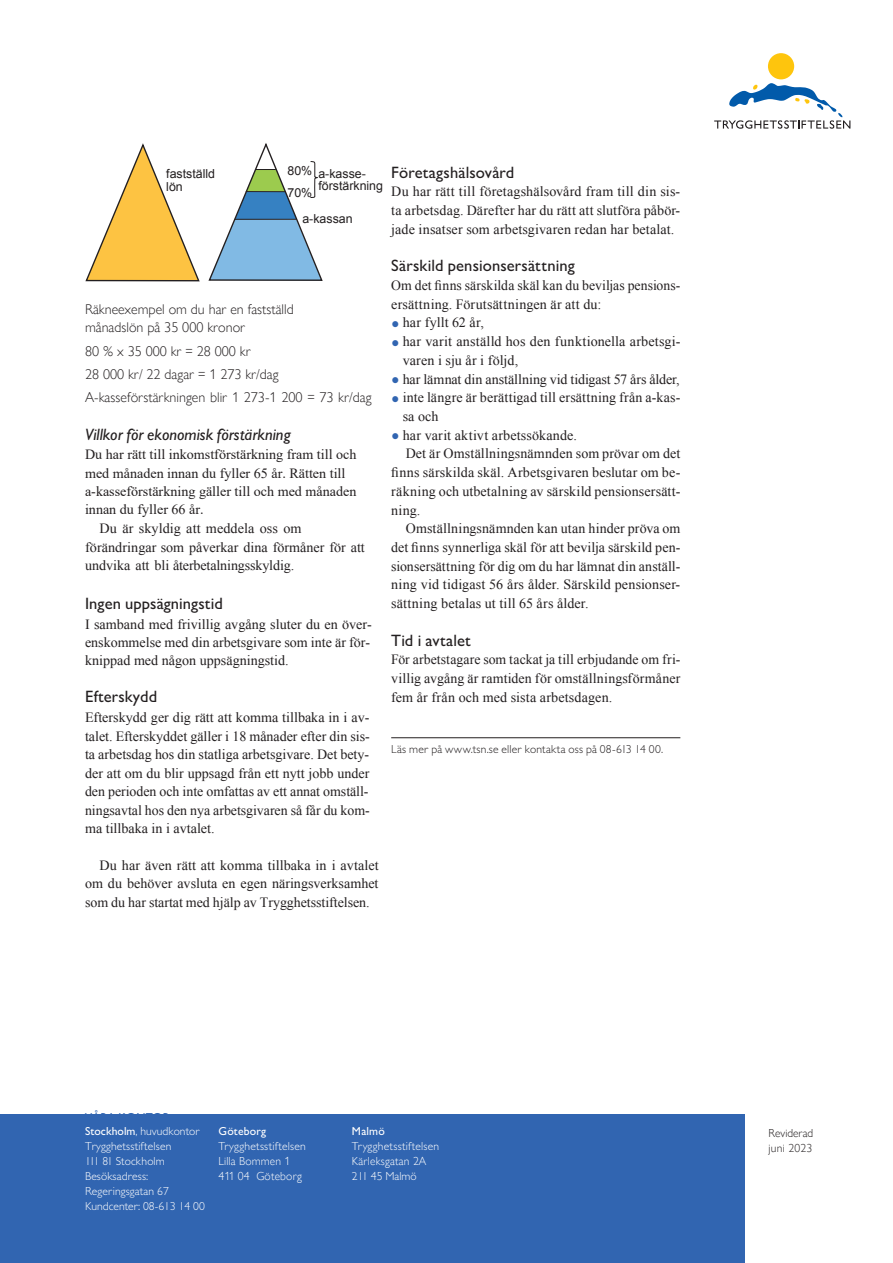
<style>
.page{position:relative;width:893px;height:1263px;background:#fff}
.page>*{position:absolute;margin:0;border:0;box-sizing:border-box;transform-origin:0 0}
.Rubrik_Mellan_1{font:500 16.5px "Gill Sans MT Pro";letter-spacing:.005em;color:#231f20}
.Bröd{font:italic 500 16.5px "Gill Sans MT Pro";color:#231f20}
.Bröd_indrag{font:14.1px/18.8px "Times New Roman";color:#231f20;text-align:justify}
.Bröd-2{font:14.1px/18.8px "Times New Roman";letter-spacing:.01em;color:#231f20;text-align:justify}
.Bröd_bullits{font:14.1px/18.8px "Times New Roman";letter-spacing:.005em;color:#231f20}
.Bröd-3{font:300 14.1px/18.8px "Gill Sans Nova";color:#231f20}
.t1{font:12.45px/12.5px "Arial";color:#231f20}
.t2{font:300 11.7px/15px "Gill Sans MT Pro";letter-spacing:.01em;color:#fff}
.Fotnot{font:300 11.7px "Gill Sans MT Pro";letter-spacing:.015em;color:#231f20}
.t3{font:300 11.7px "Gill Sans Nova";letter-spacing:.015em;color:#fff}
.t4{font:500 11.7px "Gill Sans MT Pro";letter-spacing:.015em;color:#fff}
.t5{font:500 11.7px "Gill Sans MT Pro";letter-spacing:.025em;color:#3165b1}
.t6{font:300 11.7px "Gill Sans Nova";color:#231f20}
.t7{font:300 11.7px "Gill Sans Nova";letter-spacing:.02em;color:#231f20}
.s1{font-size:24px;color:#3165b1}
.s2{font-weight:500}
.s3{font-family:"Gill Sans Nova"}
</style>
<div class="page">
<div style="left:768px;top:53px;width:26px;height:26px;background:#fec50d;border-radius:50%"></div>
<svg style="left:714px;top:83px;width:136px;height:46px"></svg>
<hr style="left:391px;top:737px;width:289px;height:1px;background:#231f20">
<div style="left:0;top:1114px;width:744px;height:149px;background:#3165b1"></div>
<svg style="left:85px;top:143px;width:115px;height:139px"></svg>
<svg style="left:208px;top:143px;width:115px;height:138px"></svg>
<p class="t1" style="left:287px;top:159px;width:26px;line-height:22.5px">80%<br>70%</p>
<p class="t1" style="left:302px;top:212px;width:52px">a-kassan</p>
<p class="Rubrik_Mellan_1" style="left:391px;top:162px;width:125px">Företagshälsovård</p>
<p class="Bröd-2" style="left:391px;top:182px;width:291px">Du har rätt till företagshälsovård fram till din sis&shy;ta arbetsdag. Därefter har du rätt att slutföra påbör&shy;jade insatser som arbetsgivaren redan har betalat.</p>
<p class="Rubrik_Mellan_1" style="left:391px;top:256px;width:185px">Särskild pensionsersättning</p>
<p class="Bröd-2" style="left:391px;top:276px;width:291px">Om det finns särskilda skäl kan du beviljas pensions&shy;ersättning. Förutsättningen är att du:</p>
<p class="Bröd_bullits" style="left:391px;top:313px;width:94px"><span class="s1">•</span> har fyllt 62 år,</p>
<p class="Bröd_bullits" style="left:403px;top:332px;width:279px;text-indent:-11px"><span class="s1">•</span> har varit anställd hos den funktionella arbetsgi&shy;varen i sju år i följd,</p>
<p class="Bröd_bullits" style="left:391px;top:369px;width:290px"><span class="s1">•</span> har lämnat din anställning vid tidigast 57 års ålder,</p>
<p class="Bröd_bullits" style="left:403px;top:388px;width:279px;text-indent:-11px"><span class="s1">•</span> inte längre är berättigad till ersättning från a-kas&shy;sa och</p>
<p class="Bröd_bullits" style="left:391px;top:425px;width:187px"><span class="s1">•</span> har varit aktivt arbetssökande.</p>
<p class="Bröd_indrag" style="left:391px;top:444px;width:291px;text-indent:15px">Det är Omställningsnämnden som prövar om det finns särskilda skäl. Arbetsgivaren beslutar om be&shy;räkning och utbetalning av särskild pensionsersätt&shy;ning.</p>
<p class="Bröd_indrag" style="left:391px;top:519px;width:291px;text-indent:15px">Omställningsnämnden kan utan hinder pröva om det finns synnerliga skäl för att bevilja särskild pen&shy;sionsersättning för dig om du har lämnat din anställ&shy;ning vid tidigast 56 års ålder. Särskild pensionser&shy;sättning betalas ut till 65 års ålder.</p>
<p class="Rubrik_Mellan_1" style="left:391px;top:630px;width:81px">Tid i avtalet</p>
<p class="Bröd-2" style="left:391px;top:650px;width:291px">För arbetstagare som tackat ja till erbjudande om fri&shy;villig avgång är ramtiden för omställningsförmåner fem år från och med sista arbetsdagen.</p>
<p class="t1" style="left:166px;top:168px;width:50px">fastställd lön</p>
<p class="t1" style="left:318px;top:167px;width:66px">a-kasse&shy;förstärkning</p>
<p class="Bröd-3" style="left:85px;top:300px;width:210px">Räkneexempel om du har en fastställd månadslön på 35 000 kronor</p>
<p class="Bröd-3" style="left:85px;top:342px;width:167px">80 % x 35 000 kr = 28 000 kr</p>
<p class="Bröd-3" style="left:85px;top:365px;width:195px">28 000 kr/ 22 dagar = 1 273 kr/dag</p>
<p class="Bröd-3" style="left:85px;top:388px;width:288px">A-kasseförstärkningen blir 1 273-1 200 = 73 kr/dag</p>
<p class="Bröd" style="left:85px;top:424px;width:207px">Villkor för ekonomisk förstärkning</p>
<p class="t1" style="left:166px;top:374px;width:18px">lön</p>
<p class="Bröd_indrag" style="left:85px;top:445px;width:273px">Du har rätt till inkomstförstärkning fram till och</p>
<p class="Bröd_indrag" style="left:85px;top:463px;width:262px">med månaden innan du fyller 65 år. Rätten till</p>
<p class="Bröd_indrag" style="left:85px;top:481px;width:273px">a-kasseförstärkning gäller till och med månaden</p>
<p class="Bröd_indrag" style="left:85px;top:500px;width:120px">innan du fyller 66 år.</p>
<p class="Bröd_indrag" style="left:100px;top:518px;width:203px">Du är skyldig att meddela oss om</p>
<p class="Bröd_indrag" style="left:85px;top:537px;width:281px">förändringar som påverkar dina förmåner för att</p>
<p class="Bröd_indrag" style="left:85px;top:556px;width:211px">undvika att bli återbetalningsskyldig.</p>
<p class="Rubrik_Mellan_1" style="left:85px;top:593px;width:139px">Ingen uppsägningstid</p>
<p class="Bröd_indrag" style="left:85px;top:614px;width:288px;line-height:18.3px;text-align:left">I samband med frivillig avgång sluter du en över&shy;enskommelse med din arbetsgivare som inte är för&shy;knippad med någon uppsägningstid.</p>
<p class="Rubrik_Mellan_1" style="left:85px;top:687px;width:74px">Efterskydd</p>
<p class="Bröd_indrag" style="left:85px;top:708px;width:286px">Efterskydd ger dig rätt att komma tillbaka in i av&shy;talet. Efterskyddet gäller i 18 månader efter din sis&shy;ta arbetsdag hos din statliga arbetsgivare. Det bety&shy;der att om du blir uppsagd från ett nytt jobb under den perioden och inte omfattas av ett annat omställ&shy;ningsavtal hos den nya arbetsgivaren så får du kom&shy;ma tillbaka in i avtalet.</p>
<p class="Bröd_indrag" style="left:85px;top:855px;width:295px;text-indent:15px">Du har även rätt att komma tillbaka in i avtalet om du behöver avsluta en egen näringsverksamhet som du har startat med hjälp av Trygghetsstiftelsen.</p>
<p class="Fotnot" style="left:391px;top:742px;width:273px">Läs mer på www.tsn.se eller kontakta oss på 08-613 14 00.</p>
<p class="t5" style="left:85px;top:1110px;width:86px">VÅRA KONTOR</p>
<p class="t2" style="left:85px;top:1123px;width:121px"><span class="s2">Stockholm</span>, huvudkontor<br>Trygghetsstiftelsen<br>111 81 Stockholm<br>Besöksadress:<br>Regeringsgatan 67<br>Kundcenter: 08-613 14 00</p>
<p class="t4" style="left:218px;top:1124px;width:49px">Göteborg</p>
<p class="t2" style="left:218px;top:1138px;width:89px">Trygghetsstiftelsen</p>
<p class="t3" style="left:218px;top:1155px;width:73px">Lilla Bommen 1</p>
<p class="t3" style="left:218px;top:1170px;width:85px">411 04 Göteborg</p>
<p class="t4" style="left:352px;top:1124px;width:34px">Malmö</p>
<p class="t2" style="left:352px;top:1138px;width:89px">Trygghetsstiftelsen</p>
<p class="t3" style="left:352px;top:1155px;width:76px">Kärleksgatan 2A</p>
<p class="t2" style="left:352px;top:1168px;width:66px">211 <span class="s3">45</span> Malmö</p>
<p class="t6" style="left:769px;top:1126px;width:46px">Reviderad</p>
<p class="t7" style="left:769px;top:1141px;width:45px">juni 2023</p>
</div>
